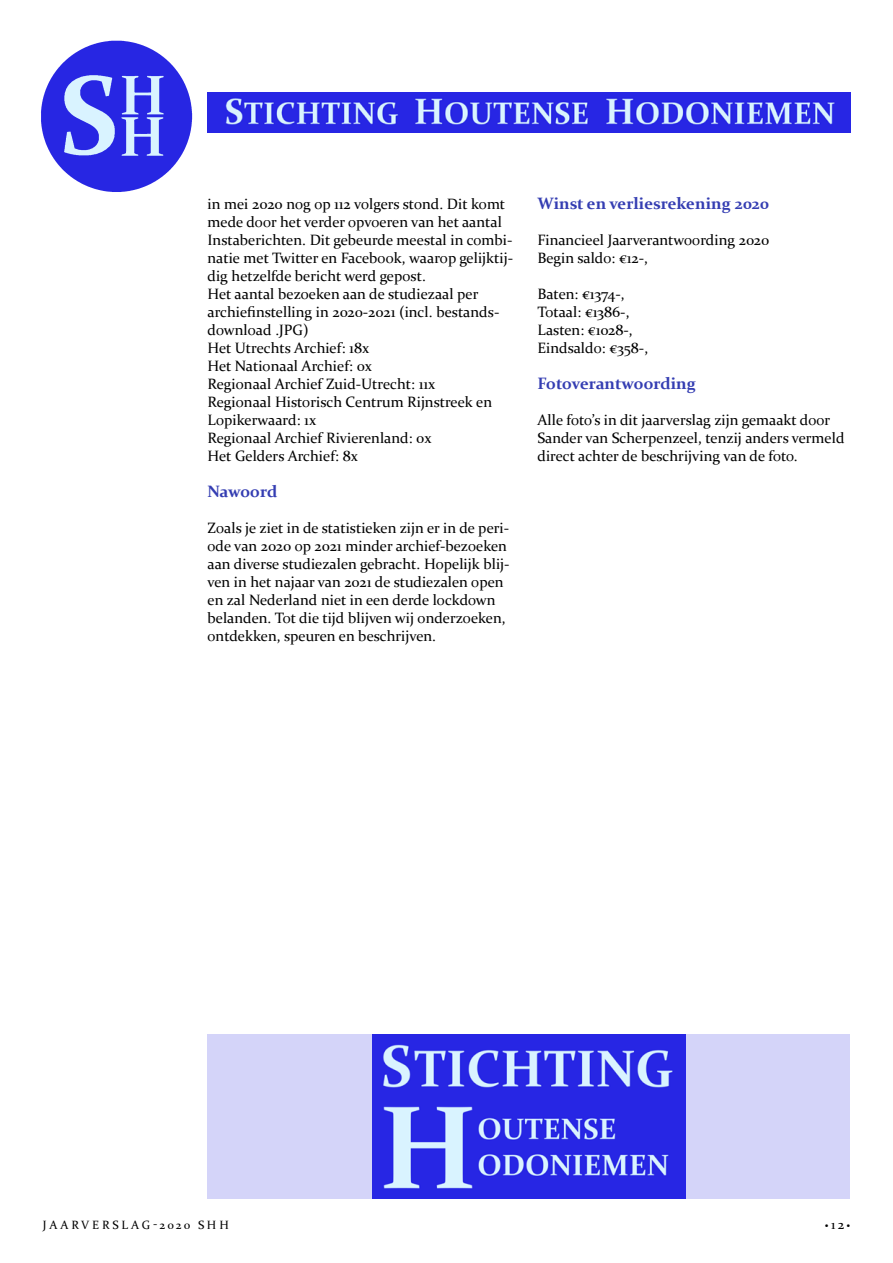
<style>
.page{position:relative;width:893px;height:1263px;background:#fff}
.page>*{position:absolute;margin:0;border:0;box-sizing:border-box;transform-origin:0 0}
.t1{font:700 16.5px "Constantia";color:#343db2}
.t2{font:700 16.5px "Constantia";letter-spacing:-.02em;color:#343db2}
.t3{font:15px/18px "Constantia";color:#000}
.t4{font:12px "Constantia";letter-spacing:.24em;color:#000}
.s1{font-size:13.5px}
</style>
<div class="page">
<img style="left:41px;top:40px;width:152px;height:152px">
<img style="left:207px;top:92px;width:643px;height:41px">
<div style="left:207px;top:1034px;width:643px;height:165px;background:#d4d4f9"></div>
<img style="left:372px;top:1034px;width:313px;height:165px">
<p class="t3" style="left:207px;top:194px;width:307px">in mei 2020 nog op 112 volgers stond. Dit komt mede door het verder opvoeren van het aantal Instaberichten. Dit gebeurde meestal in combi&shy;natie met Twitter en Facebook, waarop gelijktij&shy;dig hetzelfde bericht werd gepost.<br>Het aantal bezoeken aan de studiezaal per archiefinstelling in 2020-2021 (incl. bestands&shy;download .JPG)<br>Het Utrechts Archief: 18x<br>Het Nationaal Archief: 0x<br>Regionaal Archief Zuid-Utrecht: 11x<br>Regionaal Historisch Centrum Rijnstreek en Lopikerwaard: 1x<br>Regionaal Archief Rivierenland: 0x<br>Het Gelders Archief: 8x</p>
<p class="t2" style="left:207px;top:480px;width:71px">Nawoord</p>
<p class="t3" style="left:207px;top:518px;width:304px">Zoals je ziet in de statistieken zijn er in de peri&shy;ode van 2020 op 2021 minder archief-bezoeken aan diverse studiezalen gebracht. Hopelijk blij&shy;ven in het najaar van 2021 de studiezalen open en zal Nederland niet in een derde lockdown belanden. Tot die tijd blijven wij onderzoeken, ontdekken, speuren en beschrijven.</p>
<p class="t1" style="left:537px;top:192px;width:233px">Winst en verliesrekening 2020</p>
<p class="t3" style="left:537px;top:230px;width:233px">Financieel Jaarverantwoording 2020<br>Begin saldo: €12-,</p>
<p class="t3" style="left:537px;top:284px;width:112px">Baten: €1374-,<br>Totaal: €1386-,<br>Lasten: €1028-,<br>Eindsaldo: €358-,</p>
<p class="t1" style="left:537px;top:372px;width:160px">Fotoverantwoording</p>
<p class="t3" style="left:537px;top:410px;width:309px">Alle foto’s in dit jaarverslag zijn gemaakt door<br>Sander van Scherpenzeel, tenzij anders vermeld direct achter de beschrijving van de foto.</p>
<p class="t4" style="left:43px;top:1217px;width:187px">jaarverslag-2020 shh</p>
<p class="t4" style="left:825px;top:1218px;width:27px">•<span class="s1">12</span>•</p>
</div>
